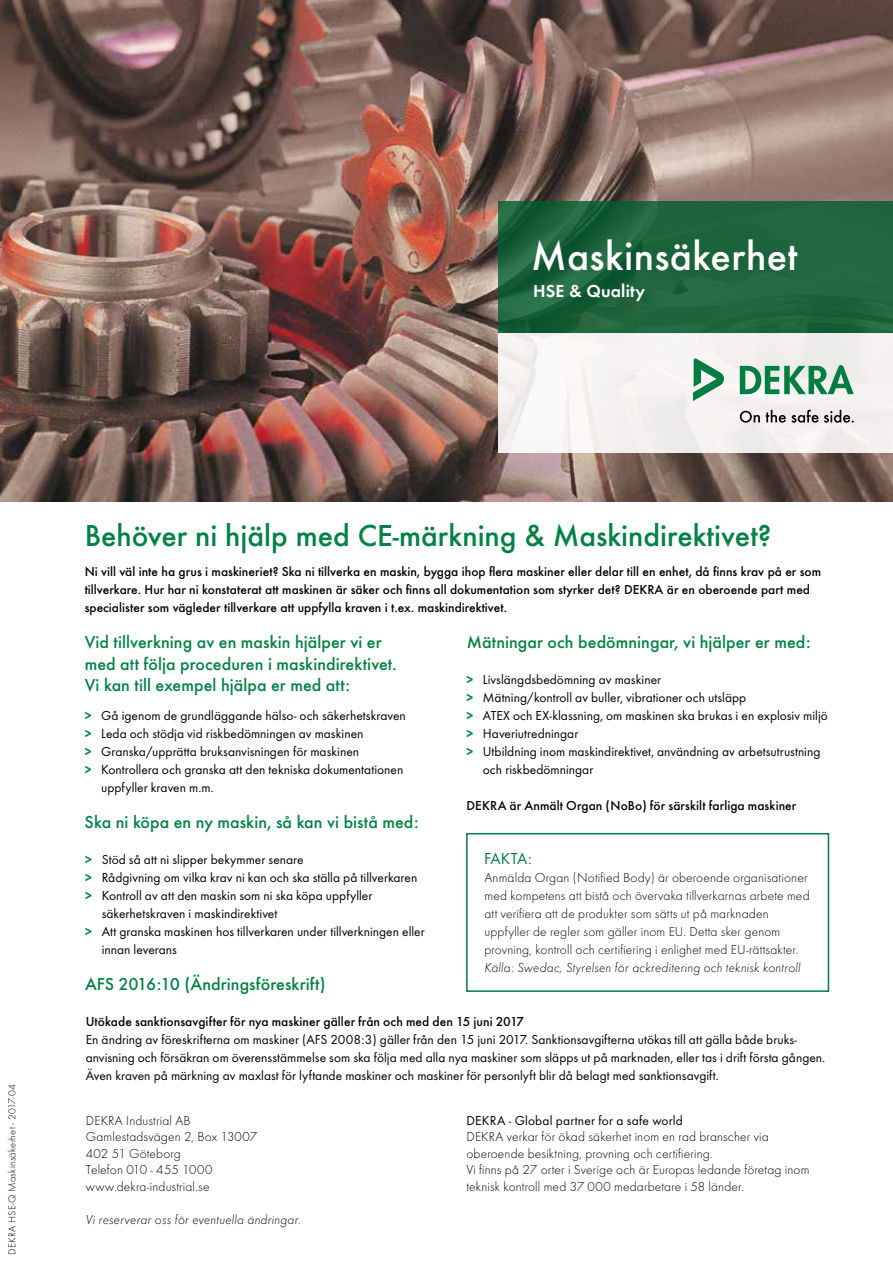
<style>
.page{position:relative;width:893px;height:1263px;background:#fff}
.page>*{position:absolute;margin:0;border:0;box-sizing:border-box;transform-origin:0 0}
.t1{font:500 42px "Futura T";letter-spacing:.01em;color:#fff}
.t2{font:500 31.5px "Futura T";color:#008244}
.t3{font:500 18px/21px "Futura T";letter-spacing:.005em;color:#008244}
.t4{font:18px "Futura T Dem";letter-spacing:.01em;color:#fff}
.t5{font:16.5px "Futura T Boo";letter-spacing:-.015em;color:#007d40}
.t6{font:13.5px/18px "Futura T Boo";color:#000}
.t7{font:300 13.5px/16.5px "Futura T";letter-spacing:.01em;color:#000}
.t8{font:500 13.5px/18px "Futura T";color:#000}
.t9{font:italic 300 13.5px "Futura T";letter-spacing:.01em;color:#000}
.t10{font:italic 300 13.5px "Futura T";letter-spacing:.01em;color:#020203}
.t11{font:300 10.5px "Futura T";letter-spacing:.02em;color:#020203}
.s1{font-family:"Futura T Dem";color:#008244}
</style>
<div class="page">
<img style="left:0;top:0;width:893px;height:502px">
<svg style="left:498px;top:202px;width:395px;height:132px;background:#1e653d"></svg>
<div style="left:498px;top:334px;width:395px;height:119px;background:#f5f2f1"></div>
<svg style="left:740px;top:365px;width:114px;height:29px"></svg>
<svg style="left:694px;top:358px;width:30px;height:43px"></svg>
<svg style="left:740px;top:411px;width:20px;height:12px"></svg>
<svg style="left:766px;top:410px;width:88px;height:13px"></svg>
<div style="left:466px;top:833px;width:363px;height:159px;border:2px solid #007d40"></div>
<h1 class="t1" style="left:531px;top:231px;width:268px">Maskinsäkerhet</h1>
<h3 class="t4" style="left:533px;top:280px;width:114px">HSE &amp; Quality</h3>
<p class="t11" style="left:6px;top:1255px;width:172px;rotate:-90deg">DEKRA HSE-Q Maskinsäkerhet - 2017-04</p>
<h2 class="t2" style="left:85px;top:517px;width:688px">Behöver ni hjälp med CE-märkning &amp; Maskindirektivet?</h2>
<p class="t8" style="left:85px;top:562px;width:738px">Ni vill väl inte ha grus i maskineriet? Ska ni tillverka en maskin, bygga ihop flera maskiner eller delar till en enhet, då finns krav på er som tillverkare. Hur har ni konstaterat att maskinen är säker och finns all dokumentation som styrker det? DEKRA är en oberoende part med specialister som vägleder tillverkare att uppfylla kraven i t.ex. maskindirektivet.</p>
<h3 class="t3" style="left:85px;top:631px;width:299px">Vid tillverkning av en maskin hjälper vi er</h3>
<h3 class="t3" style="left:85px;top:653px;width:313px">med att följa proceduren i maskindirektivet.<br>Vi kan till exempel hjälpa er med att:</h3>
<p class="t6" style="left:85px;top:707px;width:323px"><span class="s1">&gt;</span> Gå igenom de grundläggande hälso- och säkerhetskraven</p>
<p class="t6" style="left:85px;top:725px;width:280px"><span class="s1">&gt;</span> Leda och stödja vid riskbedömningen av maskinen</p>
<p class="t6" style="left:85px;top:743px;width:276px"><span class="s1">&gt;</span> Granska/upprätta bruksanvisningen för maskinen</p>
<p class="t6" style="left:85px;top:761px;width:320px"><span class="s1">&gt;</span> Kontrollera och granska att den tekniska dokumentationen</p>
<p class="t6" style="left:101px;top:779px;width:114px">uppfyller kraven m.m.</p>
<h3 class="t3" style="left:85px;top:811px;width:335px">Ska ni köpa en ny maskin, så kan vi bistå med:</h3>
<h3 class="t3" style="left:467px;top:631px;width:345px">Mätningar och bedömningar, vi hjälper er med:</h3>
<p class="t6" style="left:466px;top:671px;width:196px"><span class="s1">&gt;</span> Livslängdsbedömning av maskiner</p>
<p class="t6" style="left:466px;top:689px;width:281px"><span class="s1">&gt;</span> Mätning/kontroll av buller, vibrationer och utsläpp</p>
<p class="t6" style="left:466px;top:707px;width:363px"><span class="s1">&gt;</span> ATEX och EX-klassning, om maskinen ska brukas i en explosiv miljö</p>
<p class="t6" style="left:466px;top:725px;width:114px"><span class="s1">&gt;</span> Haveriutredningar</p>
<p class="t6" style="left:466px;top:743px;width:356px"><span class="s1">&gt;</span> Utbildning inom maskindirektivet, användning av arbetsutrustning</p>
<p class="t6" style="left:483px;top:761px;width:112px">och riskbedömningar</p>
<p class="t8" style="left:466px;top:796px;width:332px">DEKRA är Anmält Organ (NoBo) för särskilt farliga maskiner</p>
<p class="t5" style="left:484px;top:849px;width:49px">FAKTA:</p>
<p class="t7" style="left:484px;top:869px;width:327px;line-height:18px">Anmälda Organ (Notified Body) är oberoende organisationer med kompetens att bistå och övervaka tillverkarnas arbete med att verifiera att de produkter som sätts ut på marknaden uppfyller de regler som gäller inom EU. Detta sker genom provning, kontroll och certifiering i enlighet med EU-rättsakter.</p>
<p class="t9" style="left:484px;top:960px;width:318px">Källa: Swedac, Styrelsen för ackreditering och teknisk kontroll</p>
<p class="t6" style="left:85px;top:851px;width:220px"><span class="s1">&gt;</span> Stöd så att ni slipper bekymmer senare</p>
<p class="t6" style="left:85px;top:869px;width:334px"><span class="s1">&gt;</span> Rådgivning om vilka krav ni kan och ska ställa på tillverkaren</p>
<p class="t6" style="left:85px;top:887px;width:289px"><span class="s1">&gt;</span> Kontroll av att den maskin som ni ska köpa uppfyller</p>
<p class="t6" style="left:102px;top:905px;width:177px">säkerhetskraven i maskindirektivet</p>
<p class="t6" style="left:85px;top:923px;width:341px"><span class="s1">&gt;</span> Att granska maskinen hos tillverkaren under tillverkningen eller</p>
<p class="t6" style="left:102px;top:941px;width:77px">innan leverans</p>
<h3 class="t3" style="left:85px;top:973px;width:242px">AFS 2016:10 (Ändringsföreskrift)</h3>
<p class="t8" style="left:86px;top:1012px;width:440px">Utökade sanktionsavgifter för nya maskiner gäller från och med den 15 juni 2017</p>
<p class="t6" style="left:86px;top:1031px;width:741px">En ändring av föreskrifterna om maskiner (AFS 2008:3) gäller från den 15 juni 2017. Sanktionsavgifterna utökas till att gälla både bruks&shy;anvisning och försäkran om överensstämmelse som ska följa med alla nya maskiner som släpps ut på marknaden, eller tas i drift första gången.<br>Även kraven på märkning av maxlast för lyftande maskiner och maskiner för personlyft blir då belagt med sanktionsavgift.</p>
<p class="t7" style="left:86px;top:1112px;width:173px">DEKRA Industrial AB<br>Gamlestadsvägen 2, Box 13007<br>402 51 Göteborg<br>Telefon 010 - 455 1000 www.dekra-industrial.se</p>
<p class="t10" style="left:86px;top:1212px;width:217px">Vi reserverar oss för eventuella ändringar.</p>
<p class="t6" style="left:466px;top:1111px;width:218px">DEKRA - Global partner for a safe world</p>
<p class="t7" style="left:466px;top:1129px;width:344px">DEKRA verkar för ökad säkerhet inom en rad branscher via oberoende besiktning, provning och certifiering.<br>Vi finns på 27 orter i Sverige och är Europas ledande företag inom teknisk kontroll med 37 000 medarbetare i 58 länder.</p>
</div>
